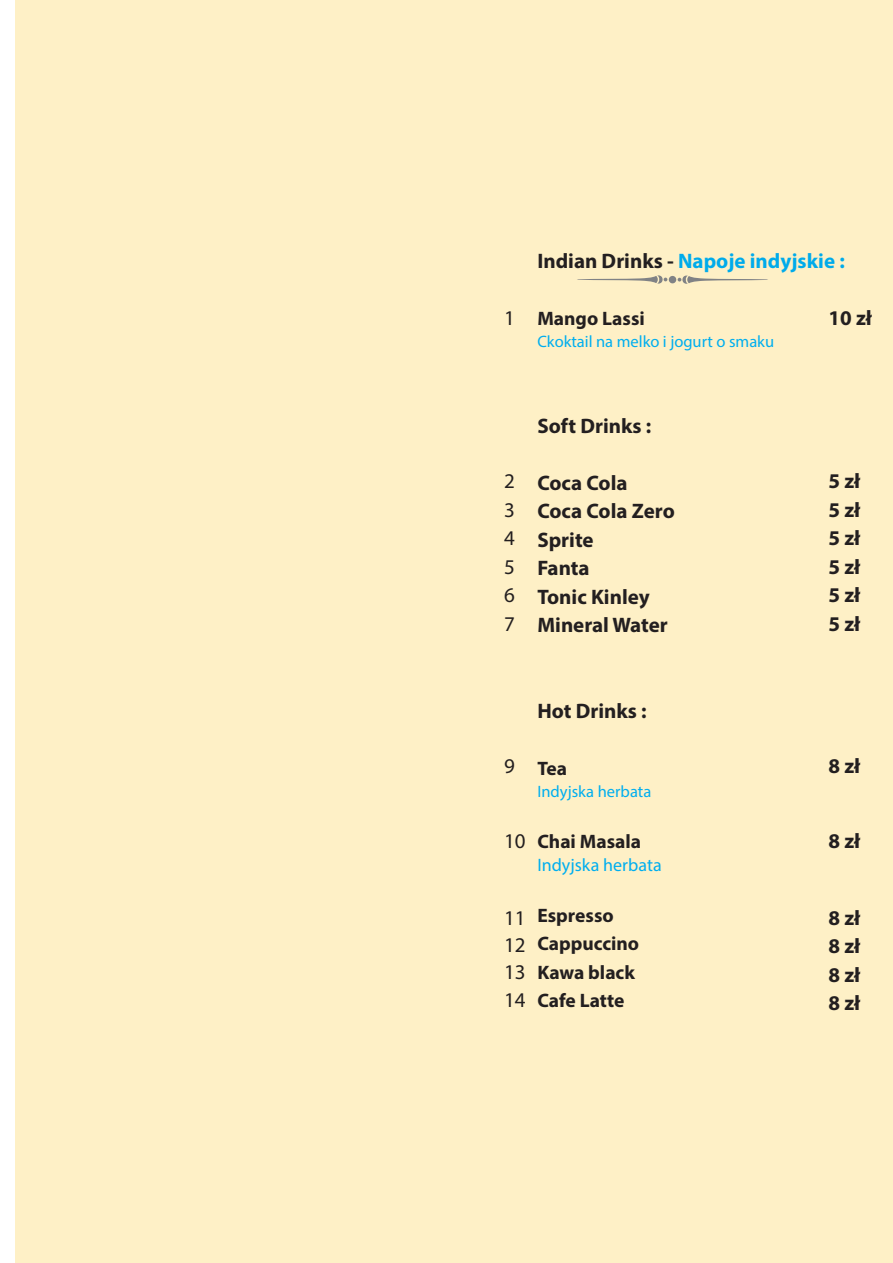
<style>
.page{position:relative;width:893px;height:1263px;background:#fff}
.page>*{position:absolute;margin:0;border:0;box-sizing:border-box;transform-origin:0 0}
.t1{font:700 21px/28.5px "Myriad Pro";color:#231f20;text-align:justify}
.t2{font:700 21px "Myriad Pro";color:#00abeb}
.t3{font:21px/28.5px "Myriad Pro";color:#231f20;text-align:justify}
.t4{font:700 19.5px/28.5px "Myriad Pro";color:#231f20}
.t5{font:18px "Myriad Pro";color:#00aeef}
.t6{font:16.5px "Myriad Pro";color:#00aeef}
.s1{color:#231f20}
</style>
<div class="page">
<div style="left:15px;top:0;width:878px;height:1263px;background:#fef0c6"></div>
<svg style="left:577px;top:275px;width:191px;height:9px"></svg>
<p class="t3" style="left:504px;top:303px;width:12px">1</p>
<p class="t2" style="left:537px;top:247px;width:309px"><span class="s1">Indian Drinks -</span> Napoje indyjskie :</p>
<p class="t4" style="left:537px;top:303px;width:109px">Mango Lassi</p>
<p class="t6" style="left:537px;top:331px;width:238px">Ckoktail na melko i jogurt o smaku</p>
<p class="t1" style="left:828px;top:303px;width:45px">10 zł</p>
<p class="t3" style="left:504px;top:467px;width:12px">2<br>3<br>4<br>5<br>6<br>7</p>
<p class="t1" style="left:537px;top:411px;width:115px">Soft Drinks :</p>
<p class="t1" style="left:537px;top:468px;width:139px;text-align:left">Coca Cola<br>Coca Cola Zero<br>Sprite<br>Fanta<br>Tonic Kinley<br>Mineral Water</p>
<p class="t1" style="left:828px;top:466px;width:33px">5 zł 5 zł 5 zł 5 zł 5 zł 5 zł</p>
<p class="t1" style="left:537px;top:696px;width:111px">Hot Drinks :</p>
<p class="t3" style="left:504px;top:752px;width:12px">9</p>
<p class="t3" style="left:504px;top:827px;width:23px">10</p>
<p class="t3" style="left:504px;top:904px;width:23px;line-height:27.5px">11<br>12<br>13<br>14</p>
<p class="t4" style="left:537px;top:753px;width:31px">Tea</p>
<p class="t6" style="left:537px;top:781px;width:115px">Indyjska herbata</p>
<p class="t4" style="left:537px;top:827px;width:105px">Chai Masala</p>
<p class="t5" style="left:537px;top:853px;width:126px">Indyjska herbata</p>
<p class="t4" style="left:537px;top:900px;width:103px">Espresso<br>Cappuccino<br>Kawa black<br>Cafe Latte</p>
<p class="t1" style="left:828px;top:751px;width:33px">8 zł</p>
<p class="t1" style="left:828px;top:826px;width:33px">8 zł</p>
<p class="t1" style="left:828px;top:903px;width:33px">8 zł 8 zł 8 zł 8 zł</p>
</div>
